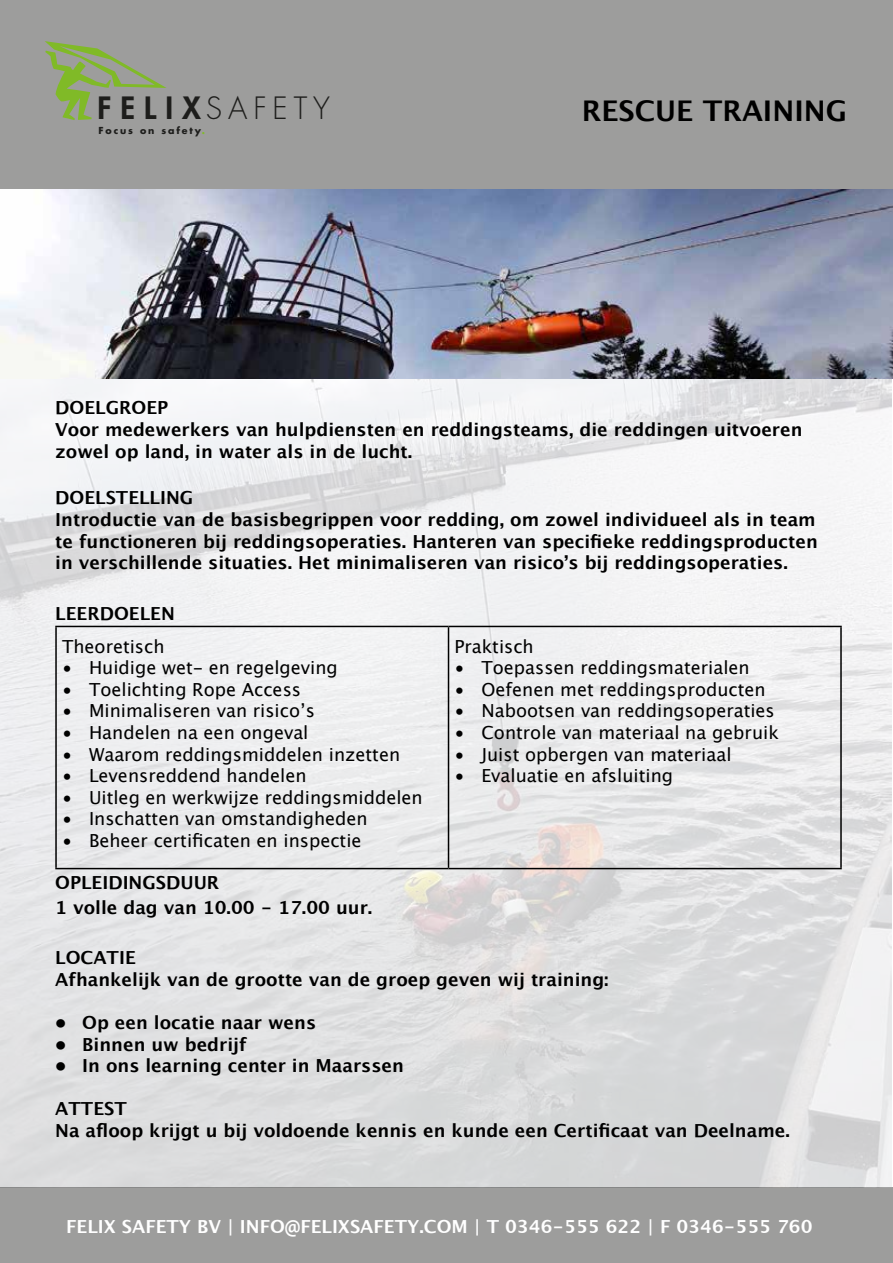
<style>
.page{position:relative;width:893px;height:1263px;background:#fff}
.page>*{position:absolute;margin:0;border:0;box-sizing:border-box;transform-origin:0 0}
.t1{font:300 29.85px "Futura Std";letter-spacing:.195em;color:#1d1d1b}
.t2{font:700 28.5px "Lucida Grande";color:#000}
.t3{font:700 18px/21.6px "Lucida Grande";color:#000}
.t4{font:18px "Lucida Grande";color:#000}
.t5{font:700 18px "Lucida Grande";color:#fff}
.t6{font:700 9.45px "Futura Std";letter-spacing:.195em;color:#1d1d1b}
.s1{font-weight:800}
.s2{color:#80ba27}
</style>
<div class="page">
<div style="left:0;top:0;width:893px;height:198px;background:#9d9d9c"></div>
<svg style="left:45px;top:41px;width:122px;height:79px"></svg>
<div style="left:0;top:1187px;width:893px;height:76px;background:#9d9d9c"></div>
<img style="left:0;top:378px;width:892px;height:809px">
<hr style="left:55px;top:626px;width:393px;height:1px;background:#000">
<hr style="left:55px;top:627px;width:2px;height:241px;background:#000">
<hr style="left:448px;top:626px;width:394px;height:1px;background:#000">
<hr style="left:448px;top:627px;width:1px;height:241px;background:#000">
<hr style="left:840px;top:627px;width:2px;height:241px;background:#000">
<hr style="left:55px;top:868px;width:393px;height:1px;background:#000">
<hr style="left:448px;top:868px;width:394px;height:1px;background:#000">
<img style="left:0;top:189px;width:893px;height:189px">
<h1 class="t1" style="left:98px;top:90px;width:234px"><span class="s1">FELIX</span>SAFETY</h1>
<p class="t6" style="left:99px;top:124px;width:108px">Focus on safety<span class="s2">.</span></p>
<h2 class="t2" style="left:582px;top:88px;width:267px">RESCUE TRAINING</h2>
<p class="t3" style="left:55px;top:397px;width:749px">DOELGROEP<br>Voor medewerkers van hulpdiensten en reddingsteams, die reddingen uitvoeren zowel op land, in water als in de lucht.</p>
<p class="t3" style="left:55px;top:487px;width:764px">DOELSTELLING<br>Introductie van de basisbegrippen voor redding, om zowel individueel als in team te functioneren bij reddingsoperaties. Hanteren van specifieke reddingsproducten in verschillende situaties. Het minimaliseren van risico’s bij reddingsoperaties.</p>
<p class="t3" style="left:55px;top:602px;width:121px">LEERDOELEN</p>
<p class="t4" style="left:62px;top:636px;width:104px">Theoretisch</p>
<p class="t4" style="left:62px;top:657px;width:277px">• Huidige wet- en regelgeving</p>
<p class="t4" style="left:62px;top:679px;width:240px">• Toelichting Rope Access</p>
<p class="t4" style="left:62px;top:701px;width:254px">• Minimaliseren van risico’s</p>
<p class="t4" style="left:62px;top:722px;width:248px">• Handelen na een ongeval</p>
<p class="t4" style="left:62px;top:744px;width:340px">• Waarom reddingsmiddelen inzetten</p>
<p class="t4" style="left:62px;top:765px;width:246px">• Levensreddend handelen</p>
<p class="t4" style="left:62px;top:787px;width:362px">• Uitleg en werkwijze reddingsmiddelen</p>
<p class="t4" style="left:62px;top:809px;width:307px">• Inschatten van omstandigheden</p>
<p class="t4" style="left:62px;top:830px;width:301px">• Beheer certificaten en inspectie</p>
<p class="t4" style="left:454px;top:636px;width:81px">Praktisch</p>
<p class="t4" style="left:454px;top:657px;width:297px">• Toepassen reddingsmaterialen</p>
<p class="t4" style="left:454px;top:679px;width:313px">• Oefenen met reddingsproducten</p>
<p class="t4" style="left:454px;top:701px;width:322px">• Nabootsen van reddingsoperaties</p>
<p class="t4" style="left:454px;top:722px;width:326px">• Controle van materiaal na gebruik</p>
<p class="t4" style="left:454px;top:744px;width:279px">• Juist opbergen van materiaal</p>
<p class="t4" style="left:454px;top:765px;width:220px">• Evaluatie en afsluiting</p>
<p class="t3" style="left:55px;top:869px;width:319px;line-height:25.2px">OPLEIDINGSDUUR<br>1 volle dag van 10.00 - 17.00 uur.</p>
<p class="t3" style="left:55px;top:947px;width:555px">LOCATIE<br>Afhankelijk van de grootte van de groep geven wij training:</p>
<p class="t3" style="left:55px;top:1011px;width:262px">• Op een locatie naar wens</p>
<p class="t3" style="left:55px;top:1033px;width:193px">• Binnen uw bedrijf</p>
<p class="t3" style="left:55px;top:1055px;width:350px">• In ons learning center in Maarssen</p>
<p class="t3" style="left:55px;top:1098px;width:736px">ATTEST<br>Na afloop krijgt u bij voldoende kennis en kunde een Certificaat van Deelname.</p>
<p class="t5" style="left:66px;top:1212px;width:748px">FELIX SAFETY BV | INFO@FELIXSAFETY.COM | T 0346-555 622 | F 0346-555 760</p>
</div>
